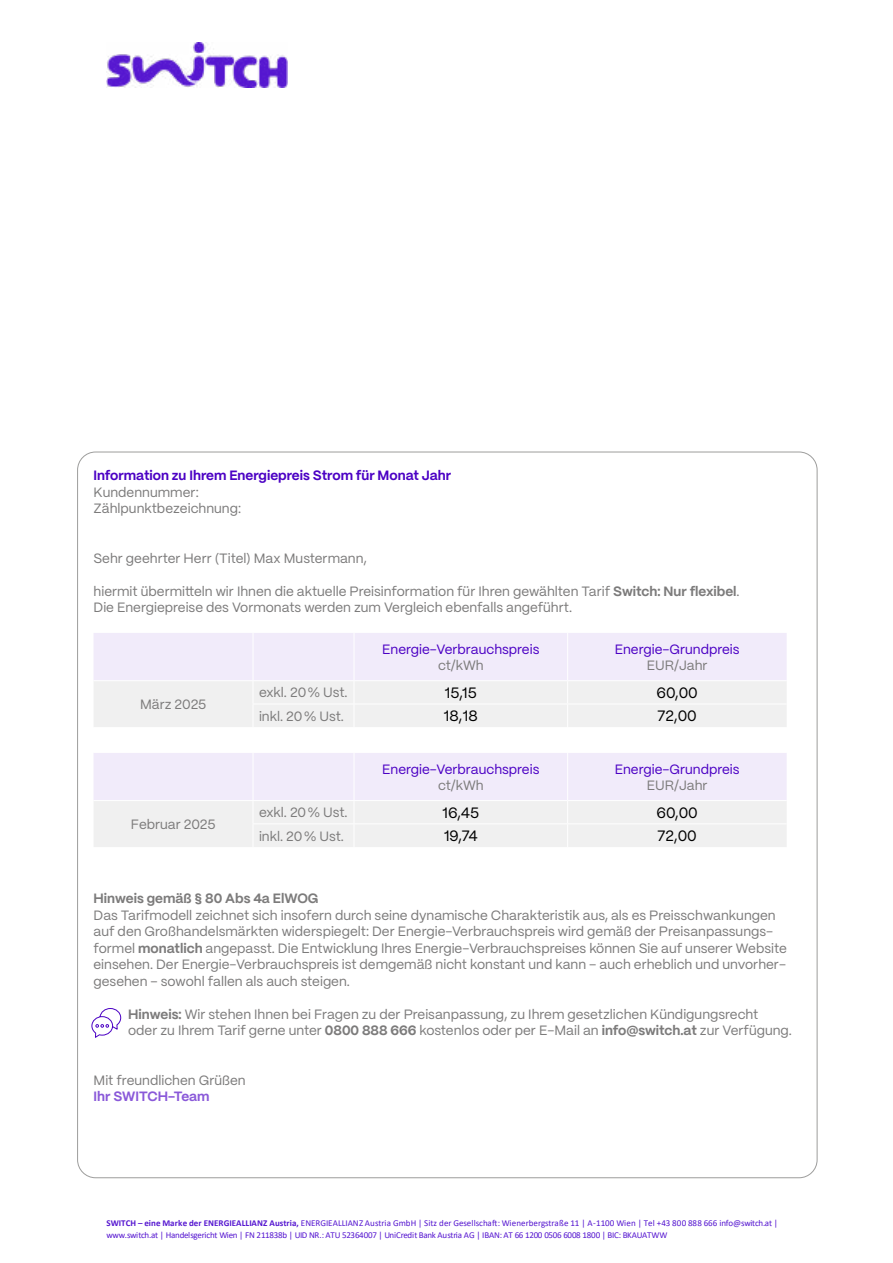
<style>
.page{position:relative;width:893px;height:1263px;background:#fff}
.page>*{position:absolute;margin:0;border:0;box-sizing:border-box;transform-origin:0 0}
.t1{font:15px "PP Mori";color:#000}
.t2{font:13.5px/16.5px "PP Mori";color:#7c7b7b}
.t3{font:13.5px "PP Mori";color:#4b00c4}
.t4{font:700 13.5px "PP Mori";color:#4b00c4}
.t5{font:700 13.5px "PP Mori";color:#7c7b7b}
.t6{font:700 13.5px "PP Mori";color:#8a59d9}
.t7{font:9px/12.3px "Calibri";letter-spacing:-.005em;color:#5516d0}
.s1{font-weight:700}
</style>
<div class="page">
<img style="left:106px;top:42px;width:181px;height:45px">
<div style="left:94px;top:633px;width:693px;height:47px;background:#f1ebfa"></div>
<svg style="left:94px;top:753px;width:693px;height:94px;fill:#f1ebfa"></svg>
<div style="left:94px;top:681px;width:693px;height:46px;background:#f0f0f0"></div>
<hr style="left:253px;top:823px;width:101px;height:1px;background:#fff">
<svg style="left:253px;top:801px;width:1px;height:46px"></svg>
<hr style="left:354px;top:823px;width:214px;height:1px;background:#fff">
<svg style="left:354px;top:801px;width:1px;height:46px"></svg>
<hr style="left:568px;top:823px;width:219px;height:1px;background:#fff">
<svg style="left:567px;top:801px;width:1px;height:46px"></svg>
<hr style="left:94px;top:800px;width:159px;height:1px;background:#fff">
<hr style="left:253px;top:800px;width:101px;height:1px;background:#fff">
<hr style="left:354px;top:800px;width:214px;height:1px;background:#fff">
<hr style="left:568px;top:800px;width:219px;height:1px;background:#fff">
<hr style="left:253px;top:633px;width:1px;height:47px;background:#fff">
<hr style="left:354px;top:633px;width:1px;height:47px;background:#fff">
<hr style="left:567px;top:633px;width:1px;height:47px;background:#fff">
<hr style="left:253px;top:753px;width:1px;height:47px;background:#fff">
<hr style="left:354px;top:753px;width:1px;height:47px;background:#fff">
<hr style="left:567px;top:753px;width:1px;height:47px;background:#fff">
<svg style="left:91px;top:1008px;width:31px;height:30px"></svg>
<p class="t4" style="left:94px;top:463px;width:359px">Information zu Ihrem Energiepreis Strom für Monat Jahr</p>
<p class="t2" style="left:94px;top:483px;width:149px">Kundennummer:<br>Zählpunktbezeichnung:</p>
<p class="t2" style="left:94px;top:549px;width:275px">Sehr geehrter Herr (Titel) Max Mustermann,</p>
<p class="t2" style="left:94px;top:582px;width:648px">hiermit übermitteln wir Ihnen die aktuelle Preisinformation für Ihren gewählten Tarif <span class="s1">Switch: Nur flexibel</span>.<br>Die Energiepreise des Vormonats werden zum Vergleich ebenfalls angeführt.</p>
<p class="t2" style="left:140px;top:695px;width:68px">März 2025</p>
<p class="t2" style="left:131px;top:815px;width:86px">Februar 2025</p>
<p class="t3" style="left:382px;top:637px;width:159px">Energie-Verbrauchspreis</p>
<p class="t2" style="left:438px;top:656px;width:47px">ct/kWh</p>
<p class="t3" style="left:615px;top:637px;width:126px">Energie-Grundpreis</p>
<p class="t2" style="left:647px;top:656px;width:62px">EUR/Jahr</p>
<p class="t2" style="left:259px;top:684px;width:90px">exkl. 20% Ust.</p>
<p class="t1" style="left:445px;top:680px;width:33px">15,15</p>
<p class="t1" style="left:656px;top:680px;width:43px">60,00</p>
<p class="t2" style="left:259px;top:707px;width:86px">inkl. 20% Ust.</p>
<p class="t1" style="left:444px;top:703px;width:35px">18, 18</p>
<p class="t1" style="left:657px;top:703px;width:41px">72,00</p>
<p class="t3" style="left:382px;top:757px;width:159px">Energie-Verbrauchspreis</p>
<p class="t2" style="left:438px;top:776px;width:47px">ct/kWh</p>
<p class="t3" style="left:615px;top:757px;width:126px">Energie-Grundpreis</p>
<p class="t2" style="left:647px;top:776px;width:62px">EUR/Jahr</p>
<p class="t2" style="left:259px;top:803px;width:90px">exkl. 20% Ust.</p>
<p class="t1" style="left:442px;top:800px;width:38px">16,45</p>
<p class="t1" style="left:656px;top:800px;width:43px">60,00</p>
<p class="t2" style="left:259px;top:827px;width:86px">inkl. 20% Ust.</p>
<p class="t1" style="left:444px;top:823px;width:35px">19,74</p>
<p class="t1" style="left:657px;top:823px;width:41px">72,00</p>
<p class="t5" style="left:94px;top:886px;width:227px">Hinweis gemäß § 80 Abs 4a ElWOG</p>
<p class="t2" style="left:94px;top:906px;width:695px">Das Tarifmodell zeichnet sich insofern durch seine dynamische Charakteristik aus, als es Preisschwankungen auf den Großhandelsmärkten widerspiegelt: Der Energie-Verbrauchspreis wird gemäß der Preisanpassungs&shy;formel <span class="s1">monatlich</span> angepasst. Die Entwicklung Ihres Energie-Verbrauchspreises können Sie auf unserer Website einsehen. Der Energie-Verbrauchspreis ist demgemäß nicht konstant und kann – auch erheblich und unvorher&shy;gesehen – sowohl fallen als auch steigen.</p>
<p class="t2" style="left:128px;top:1005px;width:665px"><span class="s1">Hinweis:</span> Wir stehen Ihnen bei Fragen zu der Preisanpassung, zu Ihrem gesetzlichen Kündigungsrecht<br>oder zu Ihrem Tarif gerne unter <span class="s1">0800 888 666</span> kostenlos oder per E-Mail an <span class="s1">info@switch.at</span> zur Verfügung.</p>
<p class="t2" style="left:94px;top:1071px;width:154px">Mit freundlichen Grüßen</p>
<p class="t6" style="left:94px;top:1084px;width:118px">Ihr SWITCH-Team</p>
<p class="t7" style="left:107px;top:1216px;width:673px"><span class="s1">SWITCH – eine Marke der ENERGIEALLIANZ Austria,</span> ENERGIEALLIANZ Austria GmbH | Sitz der Gesellschaft: Wienerbergstraße 11 | A-1100 Wien | Tel +43 800 888 666 info@switch.at | www.switch.at | Handelsgericht Wien | FN 211838b | UID NR.: ATU 52364007 | UniCredit Bank Austria AG | IBAN: AT 66 1200 0506 6008 1800 | BIC: BKAUATWW</p>
</div>
